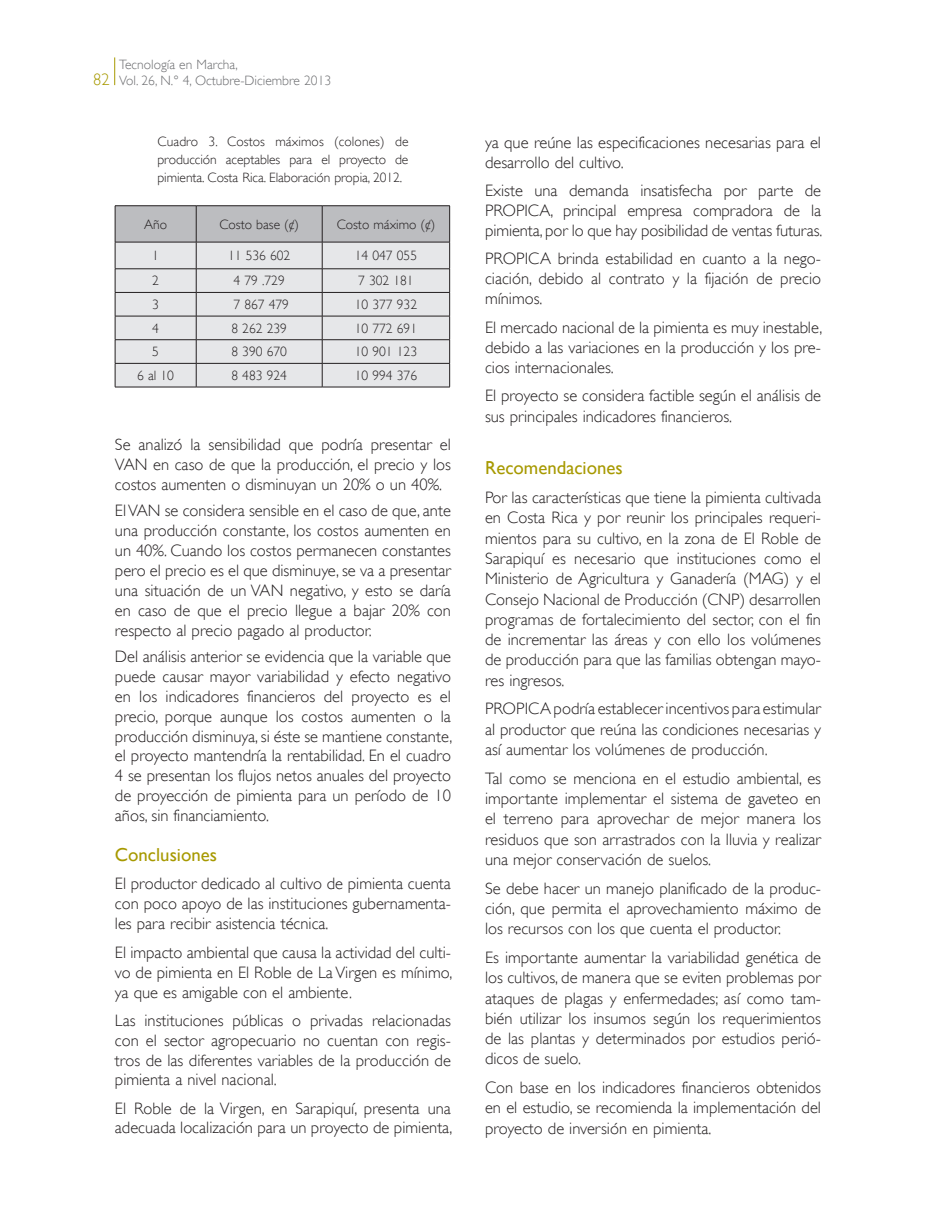
<style>
.page{position:relative;width:936px;height:1206px;background:#fff}
.page>*{position:absolute;margin:0;border:0;box-sizing:border-box;transform-origin:0 0}
.t1{font:18.75px "Gill Sans";color:#a79901}
.t2{font:300 16.5px/20px "Gill Sans";color:#231f20;text-align:justify}
.t3{font:300 13.5px/18px "Gill Sans";color:#231f20;text-align:justify}
.t4{font:300 13.5px/16.2px "Gill Sans";color:#6c6d70}
.s1{font-size:16.5px;color:#a79901}
</style>
<div class="page">
<svg style="left:114px;top:57px;width:1px;height:28px"></svg>
<hr style="left:115px;top:205px;width:81px;height:1px;background:#231f20">
<hr style="left:196px;top:205px;width:126px;height:1px;background:#231f20">
<hr style="left:322px;top:205px;width:127px;height:1px;background:#231f20">
<svg style="left:115px;top:206px;width:335px;height:181px;background:#d4d5d7"></svg>
<hr style="left:115px;top:386px;width:81px;height:1px;background:#231f20">
<hr style="left:196px;top:386px;width:126px;height:1px;background:#231f20">
<hr style="left:322px;top:386px;width:127px;height:1px;background:#231f20">
<p class="t4" style="left:93px;top:56px;width:239px;text-indent:26px">Tecnología en Marcha,<br><span class="s1">82</span> Vol. 26, N.° 4, Octubre-Diciembre 2013</p>
<p class="t3" style="left:157px;top:132px;width:252px">Cuadro 3. Costos máximos (colones) de producción aceptables para el proyecto de pimienta. Costa Rica. Elaboración propia, 2012.</p>
<p class="t3" style="left:144px;top:215px;width:24px">Año</p>
<p class="t3" style="left:219px;top:215px;width:81px">Costo base (¢)</p>
<p class="t3" style="left:336px;top:215px;width:100px">Costo máximo (¢)</p>
<p class="t3" style="left:152px;top:246px;width:8px">1</p>
<p class="t3" style="left:228px;top:246px;width:64px">11 536 602</p>
<p class="t3" style="left:354px;top:246px;width:64px">14 047 055</p>
<p class="t3" style="left:152px;top:271px;width:8px">2</p>
<p class="t3" style="left:233px;top:271px;width:53px">4 79 .729</p>
<p class="t3" style="left:358px;top:271px;width:57px">7 302 181</p>
<p class="t3" style="left:152px;top:295px;width:8px">3</p>
<p class="t3" style="left:233px;top:295px;width:57px">7 867 479</p>
<p class="t3" style="left:354px;top:295px;width:64px">10 377 932</p>
<p class="t3" style="left:152px;top:319px;width:8px">4</p>
<p class="t3" style="left:231px;top:319px;width:57px">8 262 239</p>
<p class="t3" style="left:354px;top:319px;width:64px">10 772 691</p>
<p class="t3" style="left:152px;top:342px;width:8px">5</p>
<p class="t3" style="left:231px;top:342px;width:57px">8 390 670</p>
<p class="t3" style="left:354px;top:342px;width:64px">10 901 123</p>
<p class="t3" style="left:137px;top:366px;width:38px">6 al 10</p>
<p class="t3" style="left:231px;top:366px;width:57px">8 483 924</p>
<p class="t3" style="left:354px;top:366px;width:64px">10 994 376</p>
<p class="t2" style="left:115px;top:434px;width:337px">Se analizó la sensibilidad que podría presentar el VAN en caso de que la producción, el precio y los costos aumenten o disminuyan un 20% o un 40%.</p>
<p class="t2" style="left:115px;top:500px;width:337px">El VAN se considera sensible en el caso de que, ante una producción constante, los costos aumenten en un 40%. Cuando los costos permanecen constantes pero el precio es el que disminuye, se va a presentar una situación de un VAN negativo, y esto se daría en caso de que el precio llegue a bajar 20% con respecto al precio pagado al productor.</p>
<p class="t2" style="left:115px;top:646px;width:339px">Del análisis anterior se evidencia que la variable que puede causar mayor variabilidad y efecto negativo en los indicadores financieros del proyecto es el precio, porque aunque los costos aumenten o la producción disminuya, si éste se mantiene constante, el proyecto mantendría la rentabilidad. En el cuadro 4 se presentan los flujos netos anuales del proyecto de proyección de pimienta para un período de 10 años, sin financiamiento.</p>
<p class="t1" style="left:115px;top:843px;width:103px">Conclusiones</p>
<p class="t2" style="left:115px;top:873px;width:337px">El productor dedicado al cultivo de pimienta cuenta con poco apoyo de las instituciones gubernamenta&shy;les para recibir asistencia técnica.</p>
<p class="t2" style="left:115px;top:941px;width:339px">El impacto ambiental que causa la actividad del culti&shy;vo de pimienta en El Roble de La Virgen es mínimo, ya que es amigable con el ambiente.</p>
<p class="t2" style="left:115px;top:1010px;width:337px">Las instituciones públicas o privadas relacionadas con el sector agropecuario no cuentan con regis&shy;tros de las diferentes variables de la producción de pimienta a nivel nacional.</p>
<p class="t2" style="left:115px;top:1097px;width:339px">El Roble de la Virgen, en Sarapiquí, presenta una adecuada localización para un proyecto de pimienta,</p>
<p class="t2" style="left:485px;top:132px;width:337px">ya que reúne las especificaciones necesarias para el desarrollo del cultivo.</p>
<p class="t2" style="left:485px;top:180px;width:339px">Existe una demanda insatisfecha por parte de PROPICA, principal empresa compradora de la pimienta, por lo que hay posibilidad de ventas futuras.</p>
<p class="t2" style="left:485px;top:249px;width:337px">PROPICA brinda estabilidad en cuanto a la nego&shy;ciación, debido al contrato y la fijación de precio mínimos.</p>
<p class="t2" style="left:485px;top:317px;width:339px">El mercado nacional de la pimienta es muy inestable, debido a las variaciones en la producción y los pre&shy;cios internacionales.</p>
<p class="t2" style="left:485px;top:385px;width:337px">El proyecto se considera factible según el análisis de sus principales indicadores financieros.</p>
<p class="t1" style="left:485px;top:457px;width:139px">Recomendaciones</p>
<p class="t2" style="left:485px;top:487px;width:337px">Por las características que tiene la pimienta cultivada en Costa Rica y por reunir los principales requeri&shy;mientos para su cultivo, en la zona de El Roble de Sarapiquí es necesario que instituciones como el Ministerio de Agricultura y Ganadería (MAG) y el Consejo Nacional de Producción (CNP) desarrollen programas de fortalecimiento del sector, con el fin de incrementar las áreas y con ello los volúmenes de producción para que las familias obtengan mayo&shy;res ingresos.</p>
<p class="t2" style="left:485px;top:698px;width:337px">PROPICA podría establecer incentivos para estimular al productor que reúna las condiciones necesarias y así aumentar los volúmenes de producción.</p>
<p class="t2" style="left:485px;top:767px;width:337px">Tal como se menciona en el estudio ambiental, es importante implementar el sistema de gaveteo en el terreno para aprovechar de mejor manera los residuos que son arrastrados con la lluvia y realizar una mejor conservación de suelos.</p>
<p class="t2" style="left:485px;top:877px;width:337px">Se debe hacer un manejo planificado de la produc&shy;ción, que permita el aprovechamiento máximo de los recursos con los que cuenta el productor.</p>
<p class="t2" style="left:485px;top:947px;width:337px">Es importante aumentar la variabilidad genética de los cultivos, de manera que se eviten problemas por ataques de plagas y enfermedades; así como tam&shy;bién utilizar los insumos según los requerimientos de las plantas y determinados por estudios perió&shy;dicos de suelo.</p>
<p class="t2" style="left:485px;top:1077px;width:337px">Con base en los indicadores financieros obtenidos en el estudio, se recomienda la implementación del proyecto de inversión en pimienta.</p>
</div>
